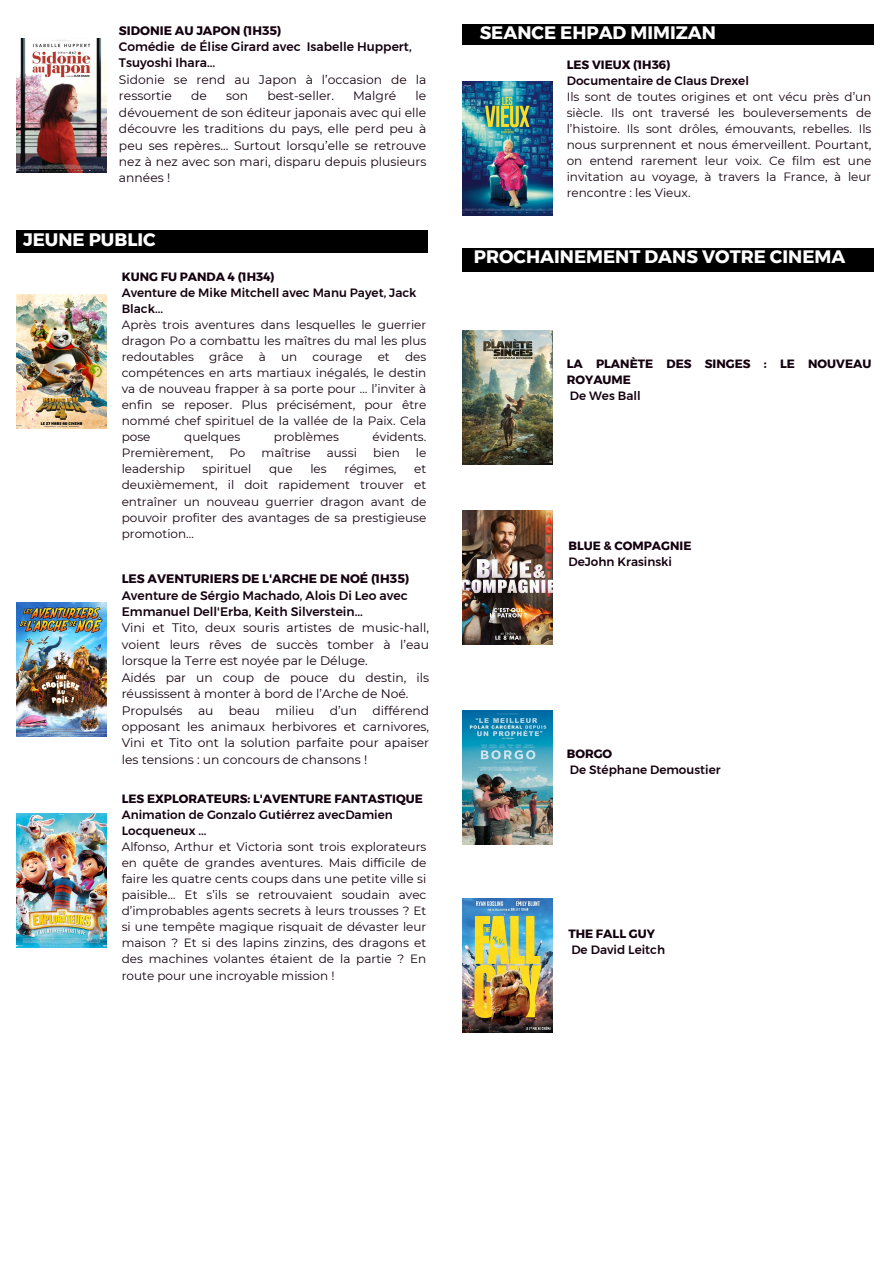
<style>
.page{position:relative;width:894px;height:1264px;background:#fff}
.page>*{position:absolute;margin:0;border:0;box-sizing:border-box;transform-origin:0 0}
.t1{font:700 18px "Montserrat";color:#fff}
.t2{font:12.3px/16.4px "Montserrat";color:#14000f}
.t3{font:500 12.3px/16.4px "Montserrat";color:#14000f}
.t4{font:700 12.3px "Montserrat";color:#14000f}
.t5{font:12px/16px "Montserrat";color:#14000f;text-align:justify}
.t6{font:500 12px/16px "Montserrat";color:#14000f}
.t7{font:700 12px/16px "Montserrat";color:#14000f}
</style>
<div class="page">
<img style="left:17px;top:294px;width:90px;height:134px">
<div style="left:17px;top:230px;width:411px;height:22px;background:#000"></div>
<div style="left:462px;top:25px;width:411px;height:20px;background:#000"></div>
<img style="left:17px;top:38px;width:90px;height:134px">
<img style="left:17px;top:813px;width:90px;height:134px">
<img style="left:17px;top:602px;width:90px;height:134px">
<img style="left:462px;top:82px;width:90px;height:133px">
<div style="left:462px;top:248px;width:411px;height:23px;background:#000"></div>
<img style="left:462px;top:330px;width:90px;height:134px">
<img style="left:462px;top:510px;width:90px;height:134px">
<img style="left:462px;top:710px;width:90px;height:134px">
<img style="left:462px;top:898px;width:90px;height:134px">
<p class="t4" style="left:119px;top:23px;width:164px">SIDONIE AU JAPON (1H35)</p>
<h1 class="t1" style="left:479px;top:22px;width:238px">SEANCE EHPAD MIMIZAN</h1>
<p class="t3" style="left:119px;top:38px;width:294px">Comédie de Élise Girard avec Isabelle Huppert,<br>Tsuyoshi Ihara...</p>
<p class="t2" style="left:119px;top:71px;width:309px">Sidonie se rend au Japon à l’occasion de la ressortie</p>
<p class="t7" style="left:566px;top:57px;width:105px">LES VIEUX (1H36)</p>
<p class="t6" style="left:566px;top:73px;width:184px">Documentaire de Claus Drexel</p>
<p class="t5" style="left:566px;top:89px;width:306px">Ils sont de toutes origines et ont vécu près d’un siècle. Ils ont traversé les bouleversements de l’histoire. Ils sont drôles, émouvants, rebelles. Ils nous surprennent et nous émerveillent. Pourtant, on entend rarement leur voix. Ce film est une invitation au voyage, à travers la France, à leur rencontre : les Vieux.</p>
<p class="t2" style="left:119px;top:88px;width:309px;text-align:justify;text-indent:296px">le dévouement de son éditeur japonais avec qui elle découvre les traditions du pays, elle perd peu à peu ses repères… Surtout lorsqu’elle se retrouve nez à nez avec son mari, disparu depuis plusieurs années !</p>
<p class="t2" style="left:191px;top:88px;width:17px">de</p>
<p class="t2" style="left:226px;top:88px;width:24px">son</p>
<p class="t2" style="left:267px;top:88px;width:68px">best-seller.</p>
<p class="t2" style="left:353px;top:88px;width:45px">Malgré</p>
<h1 class="t1" style="left:23px;top:228px;width:134px">JEUNE PUBLIC</h1>
<p class="t7" style="left:122px;top:269px;width:154px">KUNG FU PANDA 4 (1H34)</p>
<p class="t6" style="left:122px;top:285px;width:296px">Aventure de Mike Mitchell avec Manu Payet, Jack<br>Black...</p>
<p class="t5" style="left:122px;top:317px;width:306px">Après trois aventures dans lesquelles le guerrier dragon Po a combattu les maîtres du mal les plus redoutables</p>
<p class="t5" style="left:122px;top:349px;width:306px;text-indent:283px">des compétences en arts martiaux inégalés, le destin va de nouveau frapper à sa porte pour … l’inviter à enfin se reposer. Plus précisément, pour être nommé chef spirituel de la vallée de la Paix. Cela pose</p>
<p class="t5" style="left:209px;top:349px;width:36px">grâce</p>
<p class="t5" style="left:259px;top:349px;width:9px">à</p>
<p class="t5" style="left:281px;top:349px;width:18px">un</p>
<p class="t5" style="left:312px;top:349px;width:51px">courage</p>
<p class="t5" style="left:377px;top:349px;width:14px">et</p>
<p class="t5" style="left:184px;top:429px;width:58px">quelques</p>
<p class="t5" style="left:274px;top:429px;width:66px">problèmes</p>
<p class="t5" style="left:372px;top:429px;width:55px">évidents.</p>
<p class="t5" style="left:122px;top:445px;width:93px">Premièrement,</p>
<p class="t5" style="left:229px;top:445px;width:18px">Po</p>
<p class="t5" style="left:261px;top:445px;width:51px">maîtrise</p>
<p class="t5" style="left:327px;top:445px;width:32px">aussi</p>
<p class="t5" style="left:373px;top:445px;width:28px">bien</p>
<p class="t5" style="left:416px;top:445px;width:12px">le</p>
<p class="t5" style="left:122px;top:461px;width:65px">leadership</p>
<p class="t5" style="left:202px;top:461px;width:50px">spirituel</p>
<p class="t5" style="left:269px;top:461px;width:25px">que</p>
<p class="t5" style="left:310px;top:461px;width:18px">les</p>
<p class="t5" style="left:344px;top:461px;width:53px">régimes,</p>
<p class="t5" style="left:122px;top:461px;width:306px;text-indent:292px">et deuxièmement, il doit rapidement trouver et entraîner un nouveau guerrier dragon avant de pouvoir profiter des avantages de sa prestigieuse promotion...</p>
<p class="t4" style="left:122px;top:571px;width:289px">LES AVENTURIERS DE L'ARCHE DE NOÉ (1H35)</p>
<p class="t3" style="left:122px;top:587px;width:287px">Aventure de Sérgio Machado, Alois Di Leo avec<br>Emmanuel Dell'Erba, Keith Silverstein...</p>
<p class="t2" style="left:122px;top:620px;width:309px">Vini et Tito, deux souris artistes de music-hall, voient leurs rêves de succès tomber à l’eau lorsque la Terre est noyée par le Déluge.<br>Aidés par un coup de pouce du destin, ils réussissent à monter à bord de l’Arche de Noé.<br>Propulsés au beau milieu d’un différend opposant les animaux herbivores et carnivores, Vini et Tito ont la solution parfaite pour apaiser les tensions : un concours de chansons !</p>
<p class="t7" style="left:122px;top:791px;width:302px">LES EXPLORATEURS: L'AVENTURE FANTASTIQUE</p>
<p class="t6" style="left:122px;top:807px;width:272px">Animation de Gonzalo Gutiérrez avecDamien<br>Locqueneux ...</p>
<p class="t5" style="left:122px;top:839px;width:306px">Alfonso, Arthur et Victoria sont trois explorateurs en quête de grandes aventures. Mais difficile de faire les quatre cents coups dans une petite ville si paisible… Et s’ils se retrouvaient soudain avec d’improbables agents secrets à leurs trousses ? Et si une tempête magique risquait de dévaster leur maison ? Et si des lapins zinzins, des dragons et des machines volantes étaient de la partie ? En route pour une incroyable mission !</p>
<h1 class="t1" style="left:473px;top:245px;width:373px">PROCHAINEMENT DANS VOTRE CINEMA</h1>
<p class="t7" style="left:566px;top:356px;width:306px">LA PLANÈTE DES SINGES : LE NOUVEAU<br>ROYAUME</p>
<p class="t6" style="left:569px;top:388px;width:72px">De Wes Ball</p>
<p class="t7" style="left:568px;top:537px;width:124px">BLUE &amp; COMPAGNIE</p>
<p class="t6" style="left:568px;top:553px;width:105px">DeJohn Krasinski</p>
<p class="t7" style="left:566px;top:745px;width:47px">BORGO</p>
<p class="t6" style="left:569px;top:761px;width:152px">De Stéphane Demoustier</p>
<p class="t7" style="left:568px;top:926px;width:88px">THE FALL GUY</p>
<p class="t6" style="left:571px;top:942px;width:95px">De David Leitch</p>
</div>
